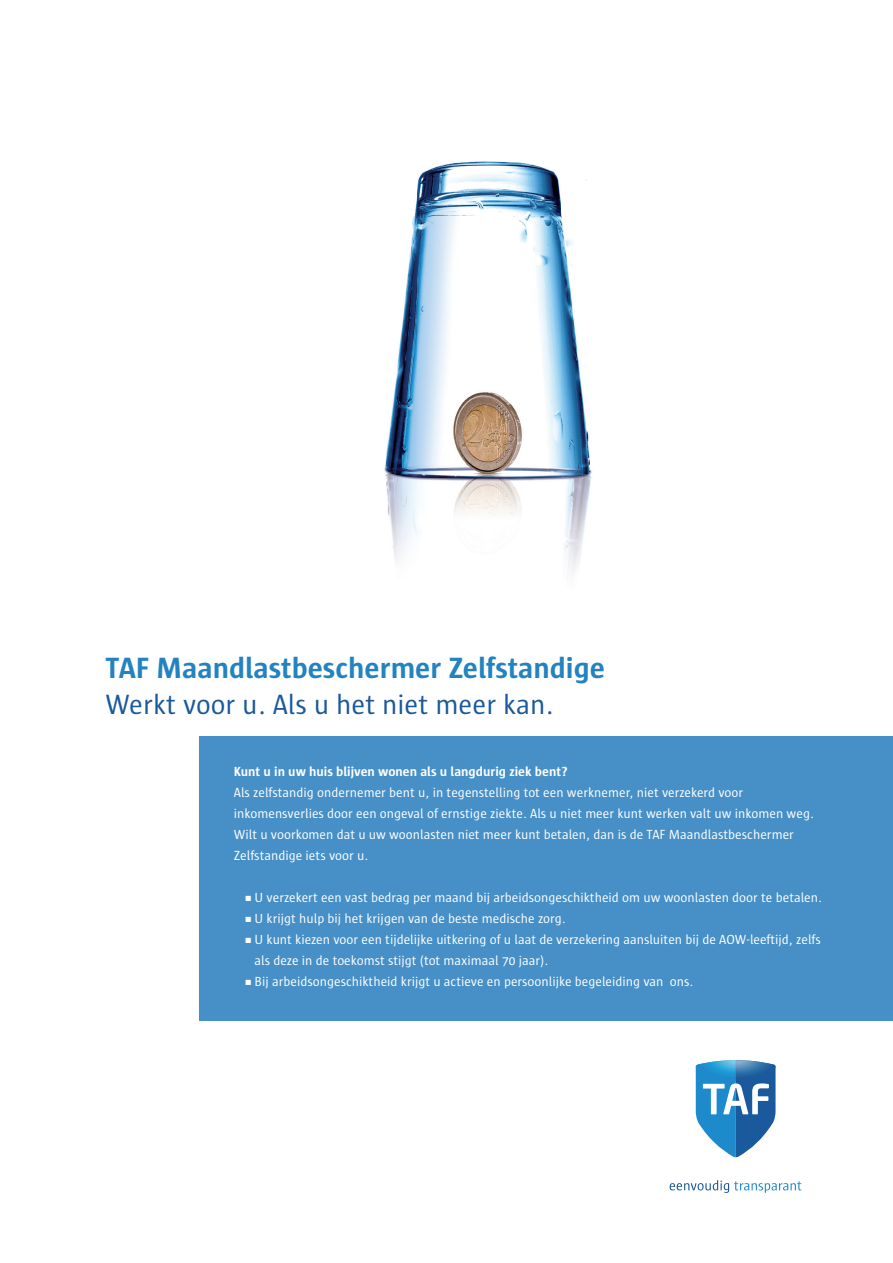
<style>
.page{position:relative;width:893px;height:1263px;background:#fff}
.page>*{position:absolute;margin:0;border:0;box-sizing:border-box;transform-origin:0 0}
.t1{font:700 30px "Sun";color:#2383c0}
.t2{font:28.5px "Sun";color:#1a599b}
.t3{font:13.5px/21px "Sun";color:#fff}
.t4{font:700 13.5px "Sun";color:#fff}
</style>
<div class="page">
<div style="left:200px;top:736px;width:693px;height:284px;background:#468fc7"></div>
<img style="left:384px;top:161px;width:208px;height:411px">
<svg style="left:696px;top:1080px;width:79px;height:77px"></svg>
<img style="left:696px;top:1060px;width:79px;height:20px">
<svg style="left:670px;top:1180px;width:131px;height:13px"></svg>
<h1 class="t1" style="left:106px;top:651px;width:501px">TAF Maandlastbeschermer Zelfstandige</h1>
<h2 class="t2" style="left:106px;top:689px;width:450px">Werkt voor u. Als u het niet meer kan.</h2>
<p class="t4" style="left:234px;top:764px;width:335px">Kunt u in uw huis blijven wonen als u langdurig ziek bent?</p>
<p class="t3" style="left:234px;top:782px;width:582px">Als zelfstandig ondernemer bent u, in tegenstelling tot een werknemer, niet verzekerd voor inkomensverlies door een ongeval of ernstige ziekte. Als u niet meer kunt werken valt uw inkomen weg.<br>Wilt u voorkomen dat u uw woonlasten niet meer kunt betalen, dan is de TAF Maandlastbeschermer Zelfstandige iets voor u.</p>
<p class="t3" style="left:245px;top:887px;width:578px">■ U verzekert een vast bedrag per maand bij arbeidsongeschiktheid om uw woonlasten door te betalen.</p>
<p class="t3" style="left:245px;top:908px;width:322px">■ U krijgt hulp bij het krijgen van de beste medische zorg.</p>
<p class="t3" style="left:255px;top:929px;width:568px;text-indent:-9px">■ U kunt kiezen voor een tijdelijke uitkering of u laat de verzekering aansluiten bij de AOW-leeftijd, zelfs als deze in de toekomst stijgt (tot maximaal 70 jaar).</p>
<p class="t3" style="left:245px;top:971px;width:450px">■ Bij arbeidsongeschiktheid krijgt u actieve en persoonlijke begeleiding van ons.</p>
</div>
